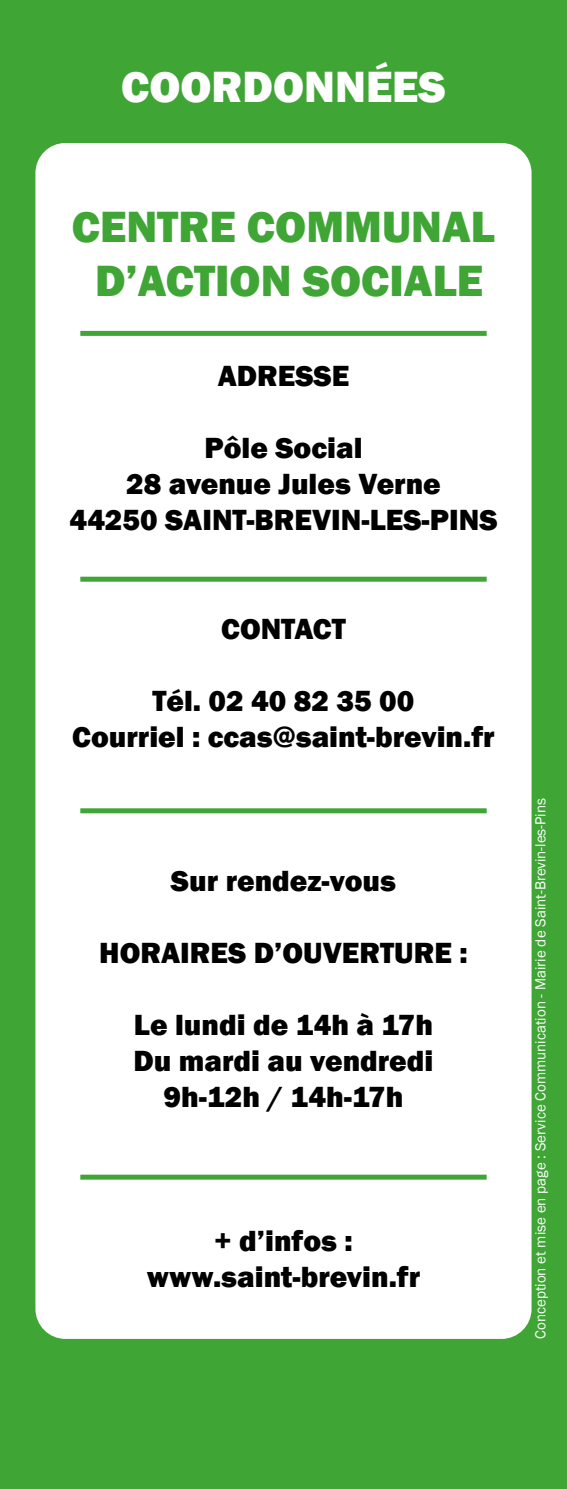
<style>
.page{position:relative;width:567px;height:1489px;background:#fff}
.page>*{position:absolute;margin:0;border:0;box-sizing:border-box;transform-origin:0 0}
.t1{font:800 45px/54px "Franklin Gothic";color:#3fa535;text-align:center}
.t2{font:800 45px "Franklin Gothic";color:#fff}
.t3{font:800 30px/36px "Franklin Gothic";color:#000;text-align:center}
.t4{font:15px "Franklin Gothic";color:#fff}
</style>
<div class="page">
<div style="left:0;top:0;width:567px;height:1488px;background:#3fa535"></div>
<div style="left:35px;top:143px;width:496px;height:1195px;background:#fff;border-radius:30px"></div>
<div style="left:80px;top:331px;width:407px;height:5px;background:#3fa535"></div>
<div style="left:80px;top:576px;width:407px;height:5px;background:#3fa535"></div>
<div style="left:80px;top:808px;width:407px;height:5px;background:#3fa535"></div>
<div style="left:80px;top:1174px;width:407px;height:5px;background:#3fa535"></div>
<h1 class="t2" style="left:121px;top:58px;width:326px">COORDONNÉES</h1>
<h1 class="t1" style="left:72px;top:200px;width:425px">CENTRE COMMUNAL<br>D’ACTION SOCIALE</h1>
<p class="t3" style="left:218px;top:358px;width:133px">ADRESSE</p>
<p class="t3" style="left:69px;top:430px;width:430px">Pôle Social<br>28 avenue Jules Verne<br>44250 SAINT-BREVIN-LES-PINS</p>
<p class="t3" style="left:221px;top:610px;width:126px">CONTACT</p>
<p class="t3" style="left:72px;top:682px;width:424px">Tél. 02 40 82 35 00<br>Courriel : ccas@saint-brevin.fr</p>
<p class="t3" style="left:171px;top:862px;width:227px">Sur rendez-vous</p>
<p class="t3" style="left:99px;top:934px;width:370px">HORAIRES D’OUVERTURE :</p>
<p class="t3" style="left:133px;top:1006px;width:301px">Le lundi de 14h à 17h<br>Du mardi au vendredi<br>9h-12h / 14h-17h</p>
<p class="t3" style="left:147px;top:1222px;width:275px">+ d’infos : www.saint-brevin.fr</p>
<p class="t4" style="left:531px;top:1338px;width:542px;rotate:-90deg">Conception et mise en page : Service Communication - Mairie de Saint-Brevin-les-Pins</p>
</div>
